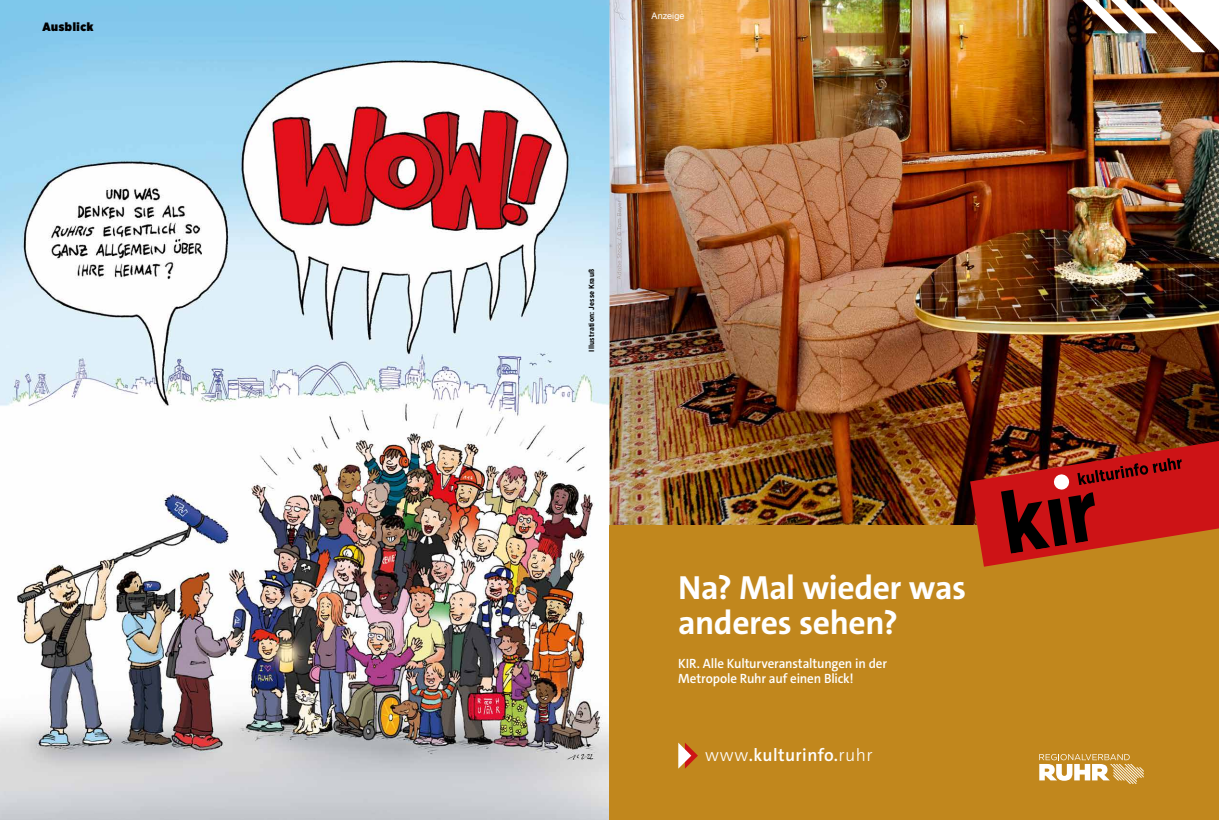
<style>
.page{position:relative;width:1219px;height:820px;background:#fff}
.page>*{position:absolute;margin:0;border:0;box-sizing:border-box;transform-origin:0 0}
.t1{font:700 33.6px/35.5px "The Sans C5";letter-spacing:-.01em;color:#fff}
.t2{font:600 17.8px "The Sans C5";letter-spacing:.025em;color:#fff}
.t3{font:600 13.4px/15.7px "The Sans C5";letter-spacing:-.01em;color:#fff}
.t4{font:900 12px "Gotham Narrow";letter-spacing:.05em;color:#000}
.t5{font:9px "Arial";letter-spacing:.01em;color:#fff}
.t6{font:700 7.5px "Gotham Narrow";letter-spacing:.02em;color:#000}
.s1{font-weight:300}
</style>
<div class="page">
<img style="left:0;top:0;width:609px;height:819px">
<img style="left:609px;top:0;width:610px;height:525px">
<div style="left:609px;top:525px;width:610px;height:294px;background:#c1871d"></div>
<svg style="left:678px;top:742px;width:20px;height:26px"></svg>
<svg style="left:1039px;top:754px;width:105px;height:29px"></svg>
<svg style="left:970px;top:441px;width:249px;height:125px"></svg>
<img style="left:617px;top:238px;width:5px;height:41px">
<svg style="left:617px;top:232px;width:4px;height:4px"></svg>
<img style="left:617px;top:200px;width:5px;height:30px">
<img style="left:1082px;top:0;width:137px;height:52px">
<p class="t4" style="left:43px;top:18px;width:53px">Ausblick</p>
<p class="t5" style="left:651px;top:10px;width:34px">Anzeige</p>
<p class="t6" style="left:587px;top:351px;width:84px;rotate:-90deg">Illustration: Jesse Krauß</p>
<h1 class="t1" style="left:678px;top:569px;width:290px">Na? Mal wieder was anderes sehen?</h1>
<p class="t3" style="left:678px;top:655px;width:210px">KIR. Alle Kulturverans taltungen in der<br>Metropole Ruhr auf einen Blick!</p>
<h2 class="t2" style="left:705px;top:743px;width:169px"><span class="s1">www</span>.kulturinfo.<span class="s1">ruhr</span></h2>
</div>
